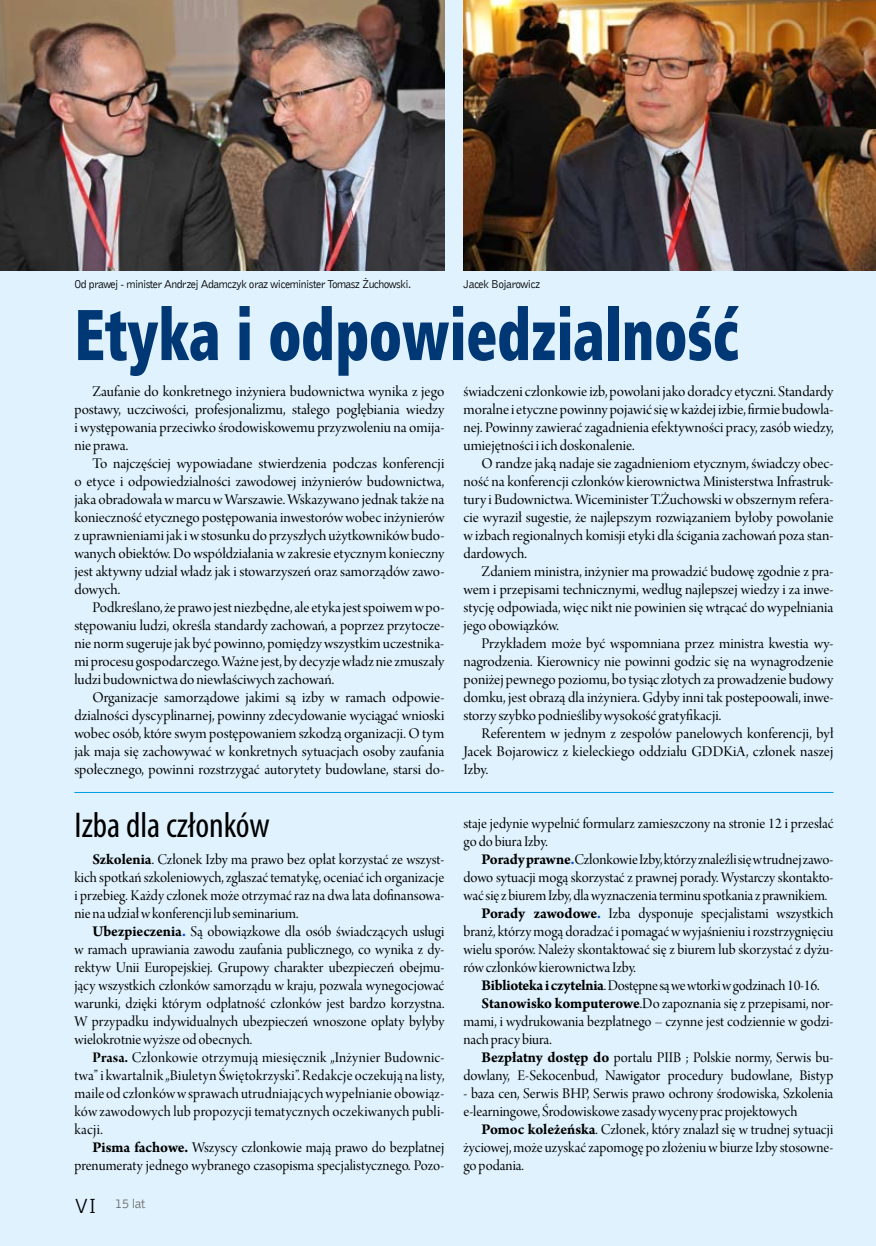
<style>
.page{position:relative;width:876px;height:1246px;background:#dff2fd}
.page>*{position:absolute;margin:0;border:0;box-sizing:border-box;transform-origin:0 0}
.t1{font:72px "Humnst 777 X Blk Cn EU";color:#003876;scale:.8 1}
.t2{font:condensed 36px "Myriad Pro";color:#000}
.t3{font:15.75px/18px "Arno Pro Display";color:#000;text-align:justify}
.t4{font:13.5px "Bell Gothic EU";color:#6f6f6e}
.t5{font:11.7px "Bell Gothic EU";letter-spacing:-.05em;color:#000}
.s1{font-family:"Arno Pro";font-weight:700}
.s2{font-family:"Arno Pro";font-weight:700;color:#004dcd}
.s3{font-family:"Arno Pro Bold Display"}
.s4{font-size:21px;color:#000}
</style>
<div class="page">
<hr style="left:74px;top:792px;width:759px;height:1px;background:#009ee3">
<img style="left:0;top:0;width:444px;height:270px">
<img style="left:463px;top:0;width:413px;height:270px">
<p class="t5" style="left:74px;top:277px;width:338px">Od prawej - minister Andrzej Adamczyk oraz wiceminister Tomasz Żuchowski.</p>
<p class="t5" style="left:463px;top:277px;width:78px">Jacek Bojarowicz</p>
<h1 class="t1" style="left:74px;top:289px;width:832px">Etyka i odpowiedzialność</h1>
<p class="t3" style="left:74px;top:383px;width:371px;text-indent:18px">Zaufanie do konkretnego inżyniera budownictwa wynika z jego postawy, uczciwości, profesjonalizmu, stałego pogłębiania wiedzy i występowania przeciwko środowiskowemu przyzwoleniu na omija&shy;nie prawa.</p>
<p class="t3" style="left:74px;top:455px;width:371px;text-indent:18px">To najczęściej wypowiadane stwierdzenia podczas konferencji o etyce i odpowiedzialności zawodowej inżynierów budownictwa, jaka obradowała w marcu w Warszawie. Wskazywano jednak także na konieczność etycznego postępowania inwestorów wobec inżynierów z uprawnieniami jak iwstosunku do przyszłych użytkowników budo&shy;wanych obiektów. Do współdziałania w zakresie etycznym konieczny jest aktywny udział władz jak i stowarzyszeń oraz samorządów zawo&shy;dowych.</p>
<p class="t3" style="left:74px;top:599px;width:371px;text-indent:18px">Podkreślano, że prawo jest niezbędne, ale etyka jest spoiwem wpo&shy;stępowaniu ludzi, określa standardy zachowań, a poprzez przytocze&shy;nie norm sugeruje jak być powinno, pomiędzy wszystkim uczestnika&shy;mi procesu gospodarczego. Ważne jest, by decyzje władz nie zmuszały ludzi budownictwa do niewłaściwych zachowań.</p>
<p class="t3" style="left:74px;top:689px;width:371px;text-indent:18px">Organizacje samorządowe jakimi są izby w ramach odpowie&shy;dzialności dyscyplinarnej, powinny zdecydowanie wyciągać wnioski wobec osób, które swym postępowaniem szkodzą organizacji. O tym jak maja się zachowywać w konkretnych sytuacjach osoby zaufania społecznego, powinni rozstrzygać autorytety budowlane, starsi do-</p>
<p class="t3" style="left:463px;top:383px;width:371px">świadczeni członkowie izb, powołani jako doradcy etyczni. Standardy moralne ietyczne powinny pojawić się wkażdej izbie, firmie budowla&shy;nej. Powinny zawierać zagadnienia efektywności pracy, zasób wiedzy, umiejętności i ich doskonalenie.</p>
<p class="t3" style="left:463px;top:455px;width:371px;text-indent:18px">O randze jaką nadaje sie zagadnieniom etycznym, świadczy obec&shy;ność na konferencji członków kierownictwa Ministerstwa Infrastruk&shy;tury i Budownictwa. Wiceminister T.Żuchowski w obszernym refera&shy;cie wyraził sugestie, że najlepszym rozwiązaniem byłoby powołanie w izbach regionalnych komisji etyki dla ścigania zachowań poza stan&shy;dardowych.</p>
<p class="t3" style="left:463px;top:563px;width:371px;text-indent:18px">Zdaniem ministra, inżynier ma prowadzić budowę zgodnie z pra&shy;wem i przepisami technicznymi, według najlepszej wiedzy i za inwe&shy;stycję odpowiada, więc nikt nie powinien się wtrącać do wypełniania jego obowiązków.</p>
<p class="t3" style="left:463px;top:635px;width:371px;text-indent:18px">Przykładem może być wspomniana przez ministra kwestia wy&shy;nagrodzenia. Kierownicy nie powinni godzic się na wynagrodzenie poniżej pewnego poziomu, bo tysiąc złotych za prowadzenie budowy domku, jest obrazą dla inżyniera. Gdyby inni tak postepoowali, inwe&shy;storzy szybko podnieśliby wysokość gratyfikacji.</p>
<p class="t3" style="left:463px;top:725px;width:371px;text-indent:18px">Referentem w jednym z zespołów panelowych konferencji, był Jacek Bojarowicz z kieleckiego oddziału GDDKiA, członek naszej Izby.</p>
<h2 class="t2" style="left:74px;top:803px;width:197px">Izba dla członków</h2>
<p class="t3" style="left:74px;top:851px;width:371px;text-indent:18px"><span class="s1">Szkolenia</span>. Członek Izby ma prawo bez opłat korzystać ze wszyst&shy;kich spotkań szkoleniowych, zgłaszać tematykę, oceniać ich organizacje i przebieg. Każdy członek może otrzymać raz na dwa lata dofinansowa&shy;nie na udział wkonferencji lub seminarium.</p>
<p class="t3" style="left:74px;top:923px;width:371px;text-indent:18px"><span class="s1">Ubezpieczenia</span><span class="s2">.</span> Są obowiązkowe dla osób świadczących usługi w ramach uprawiania zawodu zaufania publicznego, co wynika z dy&shy;rektyw Unii Europejskiej. Grupowy charakter ubezpieczeń obejmu&shy;jący wszystkich członków samorządu w kraju, pozwala wynegocjować warunki, dzięki którym odpłatność członków jest bardzo korzystna.<br>W przypadku indywidualnych ubezpieczeń wnoszone opłaty byłyby wielokrotnie wyższe od obecnych.</p>
<p class="t3" style="left:74px;top:1049px;width:371px;text-indent:18px"><span class="s3">Prasa.</span> Członkowie otrzymują miesięcznik „Inżynier Budownic&shy;twa” i kwartalnik „Biuletyn Świętokrzyski”. Redakcje oczekują na listy, maile od członków wsprawach utrudniających wypełnianie obowiąz&shy;ków zawodowych lub propozycji tematycznych oczekiwanych publi&shy;kacji.</p>
<p class="t3" style="left:74px;top:1139px;width:371px;text-align:right"><span class="s1">Pisma fachowe.</span> Wszyscy członkowie mają prawo do bezpłatnej prenumeraty jednego wybranego czasopisma specjalistycznego. Pozo-</p>
<p class="t4" style="left:74px;top:1195px;width:72px"><span class="s4">VI</span> 15 lat</p>
<p class="t3" style="left:463px;top:815px;width:371px">staje jedynie wypełnić formularz zamieszczony na stronie 12 i przesłać go do biura Izby.</p>
<p class="t3" style="left:481px;top:851px;width:353px"><span class="s1">Porady prawne</span><span class="s2">.</span>Członkowie Izby, którzy znaleźli się wtrudnej zawo-</p>
<p class="t3" style="left:463px;top:869px;width:371px">dowo sytuacji mogą skorzystać z prawnej porady. Wystarczy skontakto-</p>
<p class="t3" style="left:463px;top:887px;width:365px">wać się z biurem Izby, dla wyznaczenia terminu spotkania z prawnikiem.</p>
<p class="t3" style="left:481px;top:905px;width:353px"><span class="s1">Porady zawodowe</span><span class="s2">.</span> Izba dysponuje specjalistami wszystkich</p>
<p class="t3" style="left:463px;top:923px;width:371px">branż, którzy mogą doradzać i pomagać wwyjaśnieniu irozstrzygnięciu</p>
<p class="t3" style="left:463px;top:941px;width:371px">wielu sporów. Należy skontaktować się z biurem lub skorzystać z dyżu-</p>
<p class="t3" style="left:463px;top:959px;width:174px">rów członków kierownictwa Izby.</p>
<p class="t3" style="left:481px;top:977px;width:340px"><span class="s1">Biblioteka i czytelnia</span>. Dostępne są we wtorki wgodzinach 10-16.</p>
<p class="t3" style="left:481px;top:995px;width:353px"><span class="s1">Stanowisko komputerowe</span>.Do zapoznania się z przepisami, nor-</p>
<p class="t3" style="left:463px;top:1013px;width:371px">mami, i wydrukowania bezpłatnego – czynne jest codziennie w godzi-</p>
<p class="t3" style="left:463px;top:1031px;width:90px">nach pracy biura.</p>
<p class="t3" style="left:481px;top:1049px;width:353px"><span class="s1">Bezpłatny dostęp do</span> portalu PIIB ; Polskie normy, Serwis bu-</p>
<p class="t3" style="left:463px;top:1067px;width:371px">dowlany, E-Sekocenbud, Nawigator procedury budowlane, Bistyp</p>
<p class="t3" style="left:463px;top:1085px;width:371px">- baza cen, Serwis BHP, Serwis prawo ochrony środowiska, Szkolenia e-learningowe, Środowiskowe zasady wyceny prac projektowych</p>
<p class="t3" style="left:463px;top:1121px;width:371px;text-indent:18px"><span class="s1">Pomoc koleżeńska</span>. Członek, który znalazł się w trudnej sytuacji życiowej, może uzyskać zapomogę po złożeniu wbiurze Izby stosowne&shy;go podania.</p>
</div>
